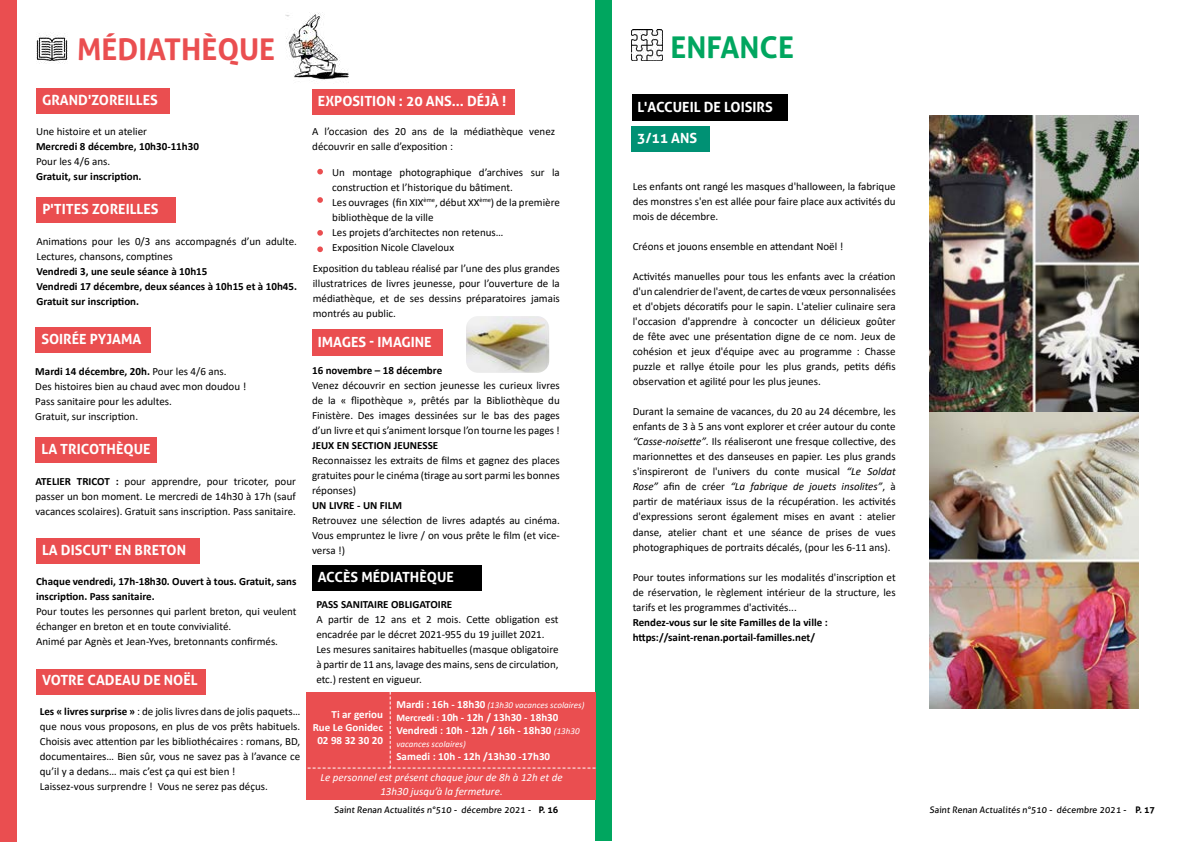
<style>
.page{position:relative;width:1191px;height:842px;background:#fff}
.page>*{position:absolute;margin:0;border:0;box-sizing:border-box;transform-origin:0 0}
.t1{font:700 30px "Aller";color:#ea4e50}
.t2{font:700 30px "Aller";color:#00a65f}
.t3{font:700 14px "Aller";color:#fff}
.t4{font:11px/15px "Calibri";color:#000;text-align:justify}
.t5{font:700 11px/15px "Calibri";color:#000}
.t6{font:700 11px/13.2px "Calibri";color:#fff;text-align:right}
.t7{font:italic 11px/13.2px "Calibri";color:#fff;text-align:center}
.t8{font:9px "Aller";color:#000}
.t9{font:italic 9px "Calibri";color:#fff}
.s1{font-style:italic}
.s2{font-weight:700}
.s3{font-weight:700;font-style:normal;font-size:11px}
.s4{font-size:10px}
.s5{font-weight:400;font-style:italic;font-size:9px}
</style>
<div class="page">
<div style="left:0;top:0;width:17px;height:842px;background:#ea4e50"></div>
<div style="left:595px;top:0;width:17px;height:841px;background:#00a65f"></div>
<div style="left:631px;top:126px;width:78px;height:26px;background:#009174"></div>
<div style="left:36px;top:88px;width:134px;height:26px;background:#ea4e50"></div>
<div style="left:312px;top:89px;width:202px;height:26px;background:#ea4e50"></div>
<div style="left:37px;top:197px;width:139px;height:26px;background:#ea4e50"></div>
<div style="left:36px;top:327px;width:115px;height:26px;background:#ea4e50"></div>
<div style="left:36px;top:437px;width:121px;height:26px;background:#ea4e50"></div>
<div style="left:36px;top:538px;width:163px;height:26px;background:#ea4e50"></div>
<div style="left:36px;top:668px;width:170px;height:26px;background:#ea4e50"></div>
<div style="left:312px;top:565px;width:170px;height:25px;background:#000"></div>
<div style="left:632px;top:94px;width:155px;height:27px;background:#000"></div>
<svg style="left:317px;top:169px;width:6px;height:5px"></svg>
<svg style="left:317px;top:230px;width:6px;height:6px"></svg>
<svg style="left:317px;top:246px;width:6px;height:6px"></svg>
<svg style="left:317px;top:197px;width:6px;height:6px"></svg>
<div style="left:312px;top:329px;width:131px;height:27px;background:#ea4e50"></div>
<img style="left:929px;top:116px;width:209px;height:295px">
<img style="left:930px;top:413px;width:208px;height:295px">
<img style="left:466px;top:316px;width:83px;height:57px">
<img style="left:36px;top:32px;width:31px;height:32px">
<img style="left:631px;top:30px;width:32px;height:31px">
<img style="left:286px;top:12px;width:63px;height:71px">
<div style="left:306px;top:692px;width:289px;height:107px;background:#ea4e50"></div>
<svg style="left:307px;top:692px;width:288px;height:76px"></svg>
<h1 class="t1" style="left:77px;top:31px;width:200px">MÉDIATHÈQUE</h1>
<h1 class="t2" style="left:670px;top:29px;width:125px">ENFANCE</h1>
<p class="t3" style="left:637px;top:98px;width:137px">L'ACCUEIL DE LOISIRS</p>
<p class="t3" style="left:637px;top:129px;width:61px">3/11 ANS</p>
<p class="t3" style="left:42px;top:91px;width:117px">GRAND'ZOREILLES</p>
<p class="t3" style="left:318px;top:92px;width:190px">EXPOSITION : 20 ANS... DÉJÀ !</p>
<p class="t4" style="left:312px;top:124px;width:244px">A l’occasion des 20 ans de la médiathèque venez découvrir en salle d’exposition :</p>
<p class="t4" style="left:36px;top:124px;width:113px">Une histoire et un atelier</p>
<p class="t5" style="left:36px;top:139px;width:164px">Mercredi 8 décembre, 10h30-11h30</p>
<p class="t4" style="left:36px;top:154px;width:76px">Pour les 4/6 ans.</p>
<p class="t5" style="left:36px;top:169px;width:107px">Gratuit, sur inscription.</p>
<p class="t4" style="left:332px;top:164px;width:229px;text-align:left">Un montage photographique d’archives sur la construction et l’historique du bâtiment.<br>Les ouvrages (fin XIX<sup>ème</sup>, début XX<sup>ème</sup>) de la première bibliothèque de la ville<br>Les projets d’architectes non retenus…<br>Exposition Nicole Claveloux</p>
<p class="t4" style="left:632px;top:179px;width:264px">Les enfants ont rangé les masques d'halloween, la fabrique des monstres s'en est allée pour faire place aux activités du mois de décembre.</p>
<p class="t4" style="left:632px;top:239px;width:212px">Créons et jouons ensemble en attendant Noël !</p>
<p class="t4" style="left:632px;top:269px;width:264px">Activités manuelles pour tous les enfants avec la création d'un calendrier de l'avent, de cartes de vœux personnalisées et d'objets décoratifs pour le sapin. L'atelier culinaire sera l'occasion d'apprendre à concocter un délicieux goûter de fête avec une présentation digne de ce nom. Jeux de cohésion et jeux d'équipe avec au programme : Chasse puzzle et rallye étoile pour les plus grands, petits défis observation et agilité pour les plus jeunes.</p>
<p class="t4" style="left:632px;top:404px;width:264px">Durant la semaine de vacances, du 20 au 24 décembre, les enfants de 3 à 5 ans vont explorer et créer autour du conte <span class="s1">“Casse-noisette”</span>. Ils réaliseront une fresque collective, des marionnettes et des danseuses en papier. Les plus grands s'inspireront de l'univers du conte musical <span class="s1">“Le Soldat Rose”</span> afin de créer <span class="s1">“La fabrique de jouets insolites”</span>, à partir de matériaux issus de la récupération. les activités d'expressions seront également mises en avant : atelier danse, atelier chant et une séance de prises de vues photographiques de portraits décalés, (pour les 6-11 ans).</p>
<p class="t4" style="left:632px;top:569px;width:264px">Pour toutes informations sur les modalités d'inscription et de réservation, le règlement intérieur de la structure, les tarifs et les programmes d'activités...</p>
<p class="t5" style="left:632px;top:614px;width:197px">Rendez-vous sur le site Familles de la ville : https://saint-renan.portail-familles.net/</p>
<p class="t3" style="left:42px;top:200px;width:118px">P'TITES ZOREILLES</p>
<p class="t4" style="left:36px;top:233px;width:262px">Animations pour les 0/3 ans accompagnés d’un adulte.<br>Lectures, chansons, comptines</p>
<p class="t5" style="left:36px;top:263px;width:262px">Vendredi 3, une seule séance à 10h15<br>Vendredi 17 décembre, deux séances à 10h15 et à 10h45.<br>Gratuit sur inscription.</p>
<p class="t4" style="left:313px;top:260px;width:248px">Exposition du tableau réalisé par l’une des plus grandes illustratrices de livres jeunesse, pour l’ouverture de la médiathèque, et de ses dessins préparatoires jamais montrés au public.</p>
<p class="t3" style="left:41px;top:331px;width:102px">SOIRÉE PYJAMA</p>
<p class="t3" style="left:318px;top:333px;width:116px">IMAGES - IMAGINE</p>
<p class="t5" style="left:312px;top:363px;width:132px">16 novembre – 18 décembre</p>
<p class="t4" style="left:312px;top:378px;width:249px">Venez découvrir en section jeunesse les curieux livres de la « flipothèque », prêtés par la Bibliothèque du Finistère. Des images dessinées sur le bas des pages d’un livre et qui s’animent lorsque l’on tourne les pages !</p>
<p class="t5" style="left:312px;top:438px;width:128px">JEUX EN SECTION JEUNESSE</p>
<p class="t4" style="left:312px;top:453px;width:249px">Reconnaissez les extraits de films et gagnez des places gratuites pour le cinéma (tirage au sort parmi les bonnes réponses)</p>
<p class="t5" style="left:312px;top:498px;width:92px">UN LIVRE - UN FILM</p>
<p class="t4" style="left:312px;top:513px;width:249px">Retrouvez une sélection de livres adaptés au cinéma.<br>Vous empruntez le livre / on vous prête le film (et vice&shy;versa !)</p>
<p class="t4" style="left:35px;top:363px;width:212px;text-align:left"><span class="s2">Mardi 14 décembre, 20h.</span> Pour les 4/6 ans.<br>Des histoires bien au chaud avec mon doudou !<br>Pass sanitaire pour les adultes.<br>Gratuit, sur inscription.</p>
<p class="t3" style="left:41px;top:440px;width:111px">LA TRICOTHÈQUE</p>
<p class="t4" style="left:35px;top:473px;width:262px"><span class="s2">ATELIER TRICOT :</span> pour apprendre, pour tricoter, pour passer un bon moment. Le mercredi de 14h30 à 17h (sauf vacances scolaires). Gratuit sans inscription. Pass sanitaire.</p>
<p class="t3" style="left:42px;top:541px;width:145px">LA DISCUT' EN BRETON</p>
<p class="t3" style="left:318px;top:568px;width:138px">ACCÈS MÉDIATHÈQUE</p>
<p class="t5" style="left:36px;top:574px;width:262px">Chaque vendredi, 17h-18h30. Ouvert à tous. Gratuit, sans inscription. Pass sanitaire.</p>
<p class="t4" style="left:36px;top:604px;width:262px;text-align:left">Pour toutes les personnes qui parlent breton, qui veulent échanger en breton et en toute convivialité.<br>Animé par Agnès et Jean-Yves, bretonnants confirmés.</p>
<p class="t5" style="left:316px;top:597px;width:137px">PASS SANITAIRE OBLIGATOIRE</p>
<p class="t4" style="left:316px;top:612px;width:244px;text-align:left">A partir de 12 ans et 2 mois. Cette obligation est encadrée par le décret 2021-955 du 19 juillet 2021.<br>Les mesures sanitaires habituelles (masque obligatoire à partir de 11 ans, lavage des mains, sens de circulation, etc.) restent en vigueur.</p>
<p class="t3" style="left:42px;top:672px;width:157px">VOTRE CADEAU DE NOËL</p>
<p class="t4" style="left:40px;top:704px;width:262px;text-align:left"><span class="s2">Les « livres surprise »</span> : de jolis livres dans de jolis paquets… que nous vous proposons, en plus de vos prêts habituels.<br>Choisis avec attention par les bibliothécaires : romans, BD, documentaires… Bien sûr, vous ne savez pas à l’avance ce qu’il y a dedans… mais c’est ça qui est bien !<br>Laissez-vous surprendre ! Vous ne serez pas déçus.</p>
<p class="t9" style="left:396px;top:698px;width:189px"><span class="s3">Mardi : 16h - 18h30</span> (13h30 vacances scolaires)</p>
<p class="t6" style="left:396px;top:710px;width:185px;text-align:left"><span class="s4">Mercredi :</span> 10h - 12h / 13h30 - 18h30<br>Vendredi : 10h - 12h / 16h - 18h30 <span class="s5">(13h30</span></p>
<p class="t9" style="left:396px;top:738px;width:71px">vacances scolaires)</p>
<p class="t6" style="left:396px;top:750px;width:155px">Samedi : 10h - 12h /13h30 -17h30</p>
<p class="t7" style="left:320px;top:771px;width:244px">Le personnel est présent chaque jour de 8h à 12h et de<br>13h30 jusqu’à la fermeture.</p>
<p class="t6" style="left:313px;top:707px;width:72px">Ti ar geriou<br>Rue Le Gonidec<br>02 98 32 30 20</p>
<p class="t8" style="left:334px;top:804px;width:225px">Saint Renan Actualités n°510 - décembre 2021 - <span class="s2">P. 16</span></p>
<p class="t8" style="left:929px;top:804px;width:227px">Saint Renan Actualités n°510 - décembre 2021 - <span class="s2">P. 17</span></p>
</div>
